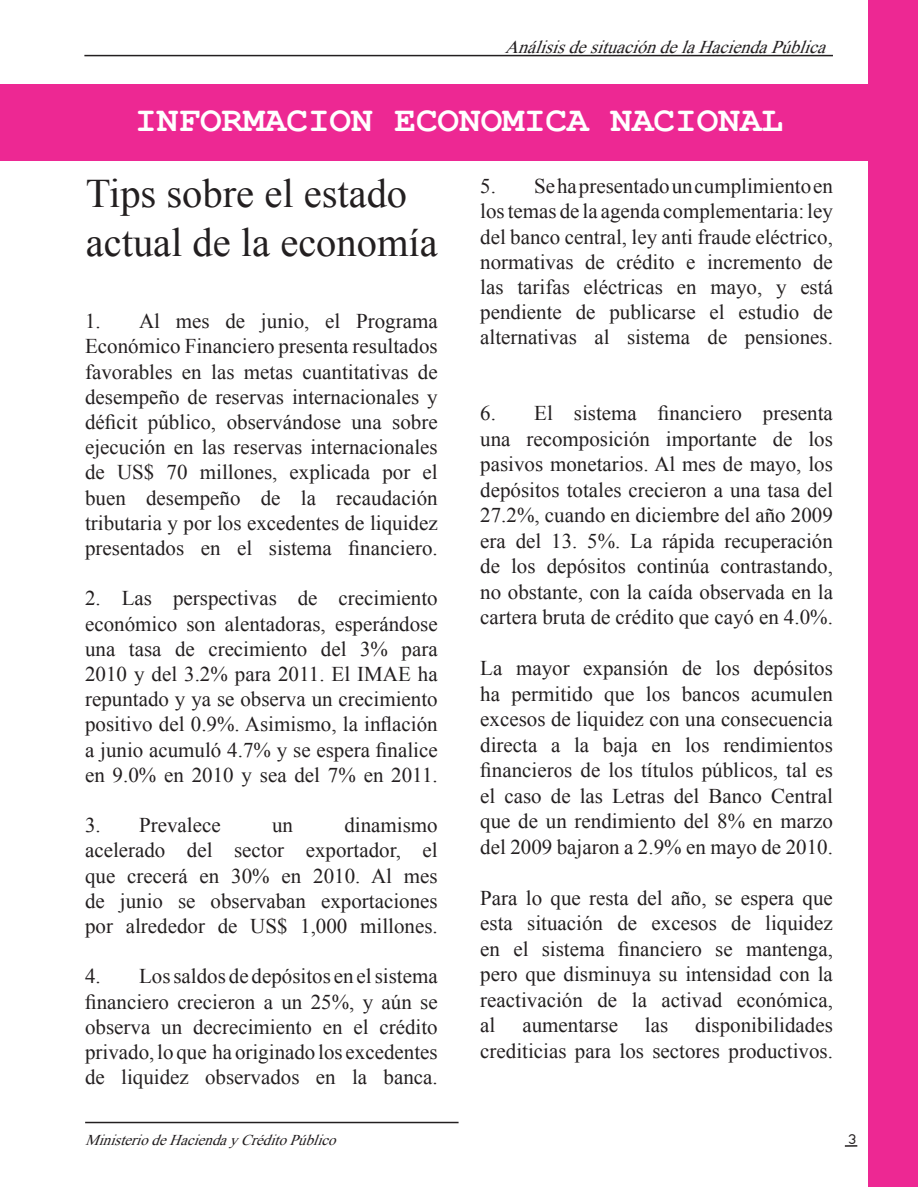
<style>
.page{position:relative;width:918px;height:1188px;background:#fff}
.page>*{position:absolute;margin:0;border:0;box-sizing:border-box;transform-origin:0 0}
.t1{font:40.5px/48.6px "Times New Roman";color:#231f20}
.t2{font:700 36px "Courier New";color:#fff}
.t3{font:21px/25.2px "Times New Roman";color:#231f20;text-align:justify}
.t4{font:italic 18px "Times New Roman";color:#231f20}
.t5{font:18px "Tunga";color:#231f20}
.t6{font:italic 15px "Times New Roman";color:#231f20}
</style>
<div class="page">
<hr style="left:84px;top:55px;width:749px;height:1px;background:#231f20">
<div style="left:869px;top:0;width:49px;height:1186px;background:#ed2893"></div>
<hr style="left:85px;top:1122px;width:374px;height:1px;background:#231f20">
<svg style="left:845px;top:1145px;width:12px;height:2px"></svg>
<div style="left:0;top:84px;width:890px;height:77px;background:#ed2893"></div>
<p class="t4" style="left:505px;top:35px;width:330px">AnálisisdesituacióndelaHaciendaPública</p>
<p class="t2" style="left:135px;top:98px;width:650px">INFORMACION ECONOMICA NACIONAL</p>
<p class="t1" style="left:86px;top:169px;width:354px">Tips sobre el estado actual de la economía</p>
<p class="t3" style="left:480px;top:173px;width:354px">5. Se ha presentado un cumplimiento en los temas de la agenda complementaria: ley del banco central, ley anti fraude eléctrico, normativas de crédito e incremento de las tarifas eléctricas en mayo, y está pendiente de publicarse el estudio de alternativas al sistema de pensiones.</p>
<p class="t3" style="left:85px;top:308px;width:354px">1. Al mes de junio, el Programa Económico Financiero presenta resultados favorables en las metas cuantitativas de desempeño de reservas internacionales y déficit público, observándose una sobre ejecución en las reservas internacionales de US$ 70 millones, explicada por el buen desempeño de la recaudación tributaria y por los excedentes de liquidez presentados en el sistema financiero.</p>
<p class="t3" style="left:85px;top:585px;width:354px">2. Las perspectivas de crecimiento económico son alentadoras, esperándose una tasa de crecimiento del 3% para 2010 y del 3.2% para 2011. El IMAE ha repuntado y ya se observa un crecimiento positivo del 0.9%. Asimismo, la inflación a junio acumuló 4.7% y se espera finalice en 9.0% en 2010 y sea del 7% en 2011.</p>
<p class="t3" style="left:85px;top:812px;width:137px">3. Prevalece</p>
<p class="t3" style="left:272px;top:812px;width:22px">un</p>
<p class="t3" style="left:480px;top:400px;width:354px">6. El sistema financiero presenta una recomposición importante de los pasivos monetarios. Al mes de mayo, los depósitos totales crecieron a una tasa del 27.2%, cuando en diciembre del año 2009 era del 13. 5%. La rápida recuperación de los depósitos continúa contrastando, no obstante, con la caída observada en la cartera bruta de crédito que cayó en 4.0%.</p>
<p class="t3" style="left:480px;top:655px;width:354px">La mayor expansión de los depósitos ha permitido que los bancos acumulen excesos de liquidez con una consecuencia directa a la baja en los rendimientos financieros de los títulos públicos, tal es el caso de las Letras del Banco Central que de un rendimiento del 8% en marzo del 2009 bajaron a 2.9% en mayo de 2010.</p>
<p class="t3" style="left:480px;top:885px;width:354px">Para lo que resta del año, se espera que esta situación de excesos de liquidez en el sistema financiero se mantenga, pero que disminuya su intensidad con la reactivación de la activad económica, al</p>
<p class="t3" style="left:85px;top:812px;width:354px;text-indent:259px">dinamismo acelerado del sector exportador, el que crecerá en 30% en 2010. Al mes de junio se observaban exportaciones por alrededor de US$ 1,000 millones.</p>
<p class="t3" style="left:85px;top:963px;width:354px">4. Los saldos de depósitos en el sistema financiero crecieron a un 25%, y aún se observa un decrecimiento en el crédito privado, lo que ha originado los excedentes de liquidez observados en la banca.</p>
<p class="t3" style="left:480px;top:1012px;width:354px;text-align:right">disponibilidades<br>crediticias para los sectores productivos.</p>
<p class="t3" style="left:522px;top:1012px;width:97px">aumentarse</p>
<p class="t3" style="left:645px;top:1012px;width:25px">las</p>
<p class="t6" style="left:85px;top:1130px;width:259px">MinisteriodeHaciendayCréditoPúblico</p>
<p class="t5" style="left:848px;top:1128px;width:10px">3</p>
</div>
